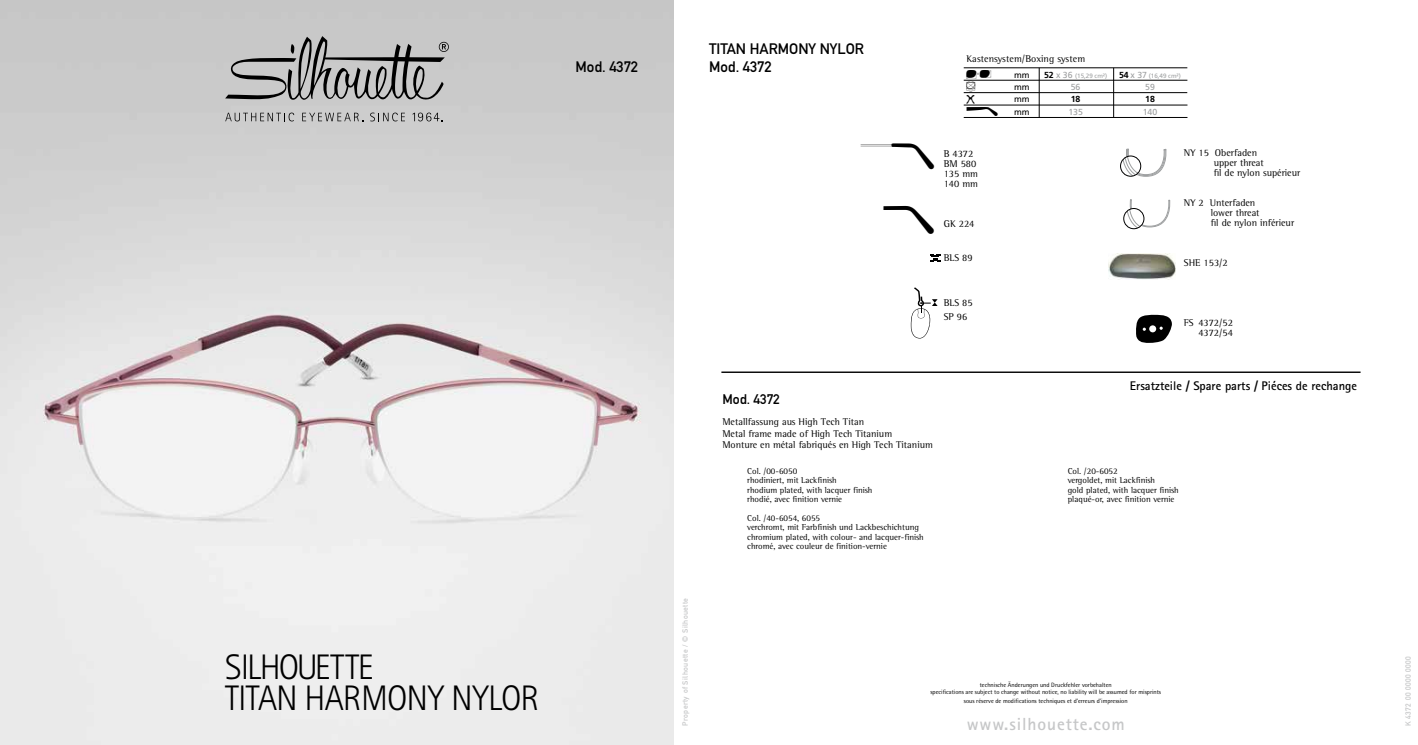
<style>
.page{position:relative;width:1418px;height:745px;background:#fff}
.page>*{position:absolute;margin:0;border:0;box-sizing:border-box;transform-origin:0 0}
.t1{font:300 35.5px/31.2px "Rotis Sans Serif";letter-spacing:-.025em;color:#000}
.t2{font:35px "Silhouette Font";color:#000}
.t3{font:31.25px "Silhouette Font";color:#000}
.t4{font:700 17.5px "Rotis Sans Serif";letter-spacing:.05em;color:#c6c7c8}
.t5{font:15px/18px "DIN Mittelschrift";color:#000}
.t6{font:14px "Silhouette Font";color:#000}
.t7{font:13.75px "DIN Mittelschrift";color:#000}
.t8{font:700 12.5px "Rotis Sans Serif";color:#000}
.t9{font:11.25px/12.4px "Silhouette Font";color:#000}
.t10{font:10px/10px "Rotis Semi Serif";color:#000}
.t11{font:8.75px/9.4px "Rotis Semi Serif";color:#000}
.t12{font:8.75px "Frutiger";color:#9c9e9f}
.t13{font:8.75px "Frutiger";color:#000}
.t14{font:700 8.75px "Frutiger";color:#000}
.t15{font:7.5px "DIN Mittelschrift";letter-spacing:.05em;color:#c6c7c8}
.t16{font:6.25px/7.5px "Rotis Semi Sans";color:#000;text-align:center}
.t17{font:6.25px "Frutiger";color:#9c9e9f}
.s1{font-weight:700;font-size:8.75px;color:#000}
.s2{font-size:8.75px}
</style>
<div class="page">
<img style="left:0;top:0;width:673px;height:744px">
<hr style="left:721px;top:371px;width:639px;height:1px;background:#000">
<svg style="left:225px;top:112px;width:69px;height:9px"></svg>
<svg style="left:302px;top:113px;width:61px;height:8px"></svg>
<svg style="left:370px;top:112px;width:35px;height:9px"></svg>
<svg style="left:412px;top:112px;width:31px;height:9px"></svg>
<svg style="left:225px;top:36px;width:224px;height:65px;background:#9f9f9f"></svg>
<svg style="left:910px;top:287px;width:27px;height:51px"></svg>
<svg style="left:930px;top:254px;width:10px;height:8px"></svg>
<hr style="left:963px;top:68px;width:224px;height:1px;background:#000">
<hr style="left:963px;top:80px;width:224px;height:1px;background:#000">
<hr style="left:963px;top:92px;width:224px;height:1px;background:#000">
<hr style="left:963px;top:105px;width:224px;height:1px;background:#000">
<hr style="left:963px;top:117px;width:224px;height:1px;background:#000">
<hr style="left:1039px;top:68px;width:1px;height:49px;background:#000">
<hr style="left:1113px;top:68px;width:1px;height:49px;background:#000">
<img style="left:1108px;top:253px;width:67px;height:26px">
<svg style="left:1124px;top:199px;width:47px;height:29px"></svg>
<div style="left:1123px;top:208px;width:21px;height:21px;border:1px solid #000;border-radius:50%"></div>
<svg style="left:1120px;top:149px;width:47px;height:27px"></svg>
<div style="left:1120px;top:156px;width:20px;height:20px;border:1px solid #000;border-radius:50%"></div>
<svg style="left:1136px;top:314px;width:36px;height:29px"></svg>
<h3 class="t5" style="left:575px;top:57px;width:64px">Mod. 4372</h3>
<h1 class="t1" style="left:225px;top:650px;width:316px">SILHOUETTE<br>TITAN HARMONY NYLOR</h1>
<p class="t15" style="left:680px;top:725px;width:129px;rotate:-90deg">Property of Silhouette / © Silhouette</p>
<h3 class="t5" style="left:709px;top:39px;width:157px">TITAN HARMONY NYLOR<br>Mod. 4372</h3>
<p class="t10" style="left:966px;top:54px;width:120px">Kastensystem/Boxing system</p>
<p class="t9" style="left:966px;top:69px;width:27px">z</p>
<p class="t13" style="left:1014px;top:69px;width:17px">mm</p>
<p class="t17" style="left:1044px;top:72px;width:65px"><span class="s1">52</span> <span class="s2">x 36</span> (15,29 cm²)</p>
<p class="t17" style="left:1119px;top:72px;width:63px"><span class="s1">54</span> <span class="s2">x 37</span> (16,49 cm²)</p>
<h3 class="t6" style="left:966px;top:79px;width:11px">t</h3>
<p class="t13" style="left:1014px;top:82px;width:17px">mm</p>
<p class="t12" style="left:1070px;top:82px;width:11px">56</p>
<p class="t12" style="left:1145px;top:82px;width:11px">59</p>
<p class="t9" style="left:966px;top:94px;width:33px">h b</p>
<p class="t13" style="left:1014px;top:94px;width:17px">mm</p>
<p class="t14" style="left:1070px;top:94px;width:11px">18</p>
<p class="t14" style="left:1145px;top:94px;width:11px">18</p>
<p class="t13" style="left:1014px;top:106px;width:17px">mm</p>
<p class="t12" style="left:1068px;top:106px;width:16px">135</p>
<p class="t12" style="left:1142px;top:106px;width:16px">140</p>
<h3 class="t3" style="left:860px;top:140px;width:76px">y</h3>
<h2 class="t2" style="left:882px;top:201px;width:54px">x</h2>
<p class="t10" style="left:943px;top:148px;width:36px">B 4372<br>BM 580<br>135 mm<br>140 mm</p>
<p class="t10" style="left:943px;top:218px;width:32px">GK 224</p>
<p class="t10" style="left:943px;top:252px;width:30px">BLS 89</p>
<p class="t10" style="left:943px;top:295px;width:30px;line-height:13.8px">BLS 85<br>SP 96</p>
<p class="t10" style="left:1213px;top:147px;width:88px;text-indent:-30px">NY 15 Oberfaden<br>upper threat<br>fil de nylon supérieur</p>
<p class="t10" style="left:1210px;top:197px;width:85px;text-indent:-27px">NY 2 Unterfaden<br>lower threat<br>fil de nylon inférieur</p>
<p class="t10" style="left:1183px;top:257px;width:45px">SHE 153/2</p>
<p class="t10" style="left:1183px;top:317px;width:50px;text-align:right">FS 4372/52<br>4372/54</p>
<h3 class="t7" style="left:722px;top:390px;width:59px">Mod. 4372</h3>
<p class="t10" style="left:722px;top:416px;width:212px;line-height:11.2px">Metallfassung aus High Tech Titan<br>Metal frame made of High Tech Titanium<br>Monture en métal fabriqués en High Tech Titanium</p>
<p class="t11" style="left:747px;top:466px;width:127px">Col. /00-6050<br>rhodiniert, mit Lackfinish<br>rhodium plated, with lacquer finish rhodié, avec finition vernie</p>
<p class="t11" style="left:747px;top:513px;width:178px">Col. /40-6054, 6055<br>verchromt, mit Farbfinish und Lackbeschichtung chromium plated, with colour- and lacquer-finish chromé, avec couleur de finition-vernie</p>
<h3 class="t8" style="left:1129px;top:377px;width:228px">Ersatzteile / Spare parts / Piéces de rechange</h3>
<p class="t11" style="left:1067px;top:466px;width:112px">Col. /20-6052<br>vergoldet, mit Lackfinish<br>gold plated, with lacquer finish plaqué-or, avec finition vernie</p>
<p class="t16" style="left:930px;top:680px;width:232px">technische Änderungen und Druckfehler vorbehalten<br>specifications are subject to change without notice, no liability will be assumed for misprints</p>
<p class="t16" style="left:963px;top:696px;width:165px">sous réserve de modifications techniques et d'erreurs d'impression</p>
<h3 class="t4" style="left:966px;top:712px;width:160px">www.silhouette.com</h3>
<p class="t15" style="left:1403px;top:725px;width:71px;rotate:-90deg">K 4372 00 0000 0000</p>
</div>
